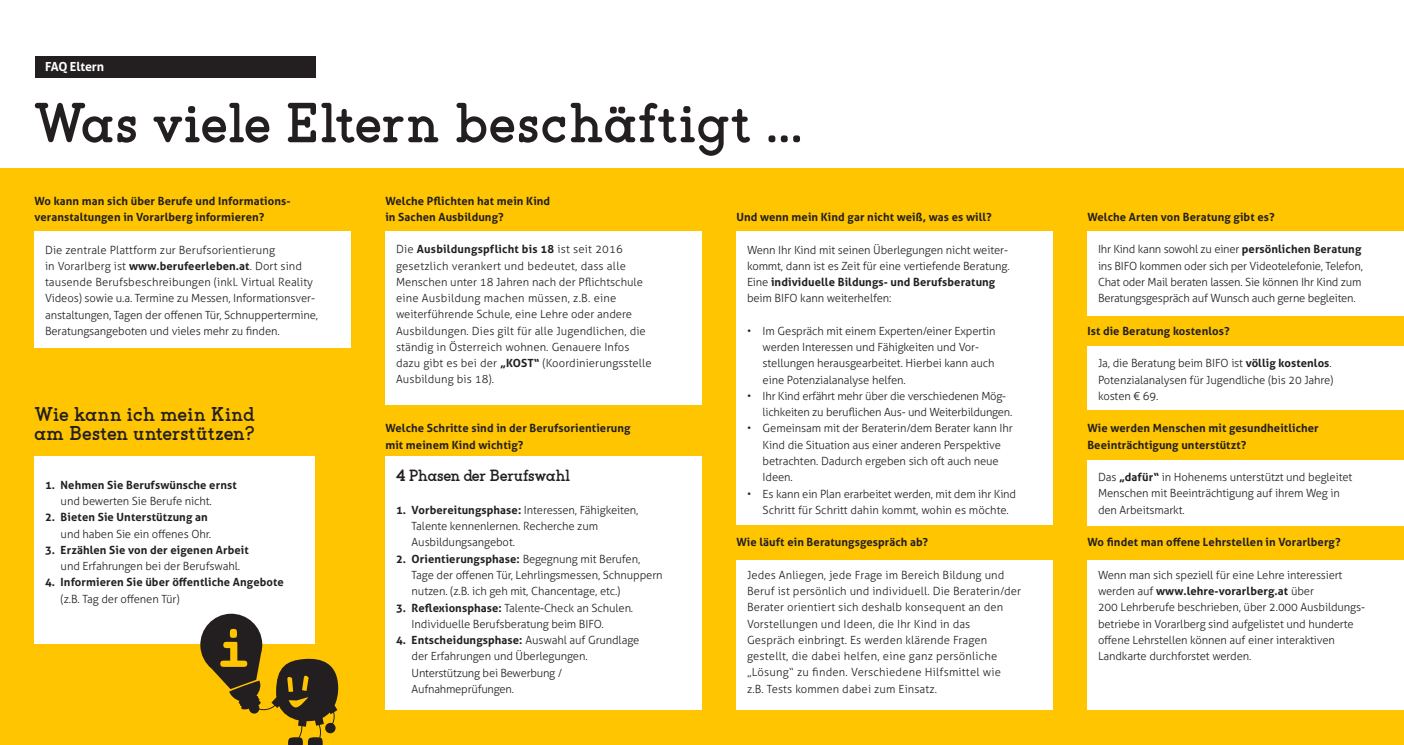
<style>
.page{position:relative;width:1404px;height:745px;background:#fff}
.page>*{position:absolute;margin:0;border:0;box-sizing:border-box;transform-origin:0 0}
.t1{font:700 56.25px "Flagship Slab";letter-spacing:.01em;color:#231f20}
.t2{font:700 20px/18.8px "Flagship Slab";letter-spacing:.01em;color:#231f20}
.t3{font:700 16.25px "Flagship Slab";letter-spacing:-.01em;color:#231f20}
.t4{font:700 12.5px "Aller";letter-spacing:-.01em;color:#fff}
.t5{font:300 11.25px/16.2px "Aller";letter-spacing:-.01em;color:#231f20}
.t6{font:300 11.25px/16.2px "Aller";letter-spacing:.01em;color:#231f20}
.t7{font:700 11.25px/16.2px "Aller";letter-spacing:.01em;color:#231f20}
.s1{font-weight:700}
</style>
<div class="page">
<div style="left:0;top:169px;width:702px;height:575px;background:#ffc500"></div>
<div style="left:702px;top:169px;width:350px;height:575px;background:#ffc500"></div>
<div style="left:1052px;top:169px;width:351px;height:575px;background:#ffc500"></div>
<div style="left:35px;top:56px;width:280px;height:21px;background:#231f20"></div>
<div style="left:34px;top:231px;width:317px;height:117px;background:#fff"></div>
<div style="left:736px;top:231px;width:316px;height:294px;background:#fff"></div>
<div style="left:1087px;top:231px;width:316px;height:84px;background:#fff"></div>
<div style="left:385px;top:231px;width:317px;height:173px;background:#fff"></div>
<div style="left:385px;top:456px;width:317px;height:253px;background:#fff"></div>
<div style="left:34px;top:456px;width:280px;height:187px;background:#fff"></div>
<div style="left:736px;top:560px;width:316px;height:149px;background:#fff"></div>
<div style="left:1087px;top:346px;width:316px;height:63px;background:#fff"></div>
<div style="left:1087px;top:459px;width:316px;height:66px;background:#fff"></div>
<div style="left:1087px;top:560px;width:316px;height:149px;background:#fff"></div>
<svg style="left:200px;top:612px;width:138px;height:132px"></svg>
<p class="t4" style="left:45px;top:59px;width:60px">FAQ Eltern</p>
<h1 class="t1" style="left:33px;top:89px;width:770px">Was viele Eltern beschäftigt ...</h1>
<p class="t7" style="left:34px;top:192px;width:258px">Wo kann man sich über Berufe und Informations&shy;veranstaltungen in Vorarlberg informieren?</p>
<p class="t5" style="left:45px;top:241px;width:274px">Die zentrale Plattform zur Berufsorientierung<br>in Vorarlberg ist <span class="s1">www.berufeerleben.at</span>. Dort sind tausende Berufsbeschreibungen (inkl. Virtual Reality Videos) sowie u.a. Termine zu Messen, Informationsver&shy;anstaltungen, Tagen der offenen Tür, Schnuppertermine, Beratungsangeboten und vieles mehr zu finden.</p>
<h2 class="t2" style="left:34px;top:404px;width:222px">Wie kann ich mein Kind am Besten unterstützen?</h2>
<p class="t7" style="left:45px;top:476px;width:193px">1. Nehmen Sie Berufswünsche ernst</p>
<p class="t5" style="left:61px;top:492px;width:153px">und bewerten Sie Berufe nicht.</p>
<p class="t7" style="left:45px;top:509px;width:164px">2. Bieten Sie Unterstützung an</p>
<p class="t5" style="left:61px;top:525px;width:152px">und haben Sie ein offenes Ohr.</p>
<p class="t7" style="left:45px;top:541px;width:205px">3. Erzählen Sie von der eigenen Arbeit</p>
<p class="t5" style="left:61px;top:557px;width:181px">und Erfahrungen bei der Berufswahl.</p>
<p class="t7" style="left:45px;top:574px;width:240px">4. Informieren Sie über öffentliche Angebote</p>
<p class="t5" style="left:61px;top:590px;width:120px">(z.B. Tag der offenen Tür)</p>
<p class="t7" style="left:385px;top:192px;width:166px">Welche Pflichten hat mein Kind in Sachen Ausbildung?</p>
<p class="t6" style="left:396px;top:241px;width:257px">Die <span class="s1">Ausbildungspflicht bis 18</span> ist seit 2016 gesetzlich verankert und bedeutet, dass alle Menschen unter 18 Jahren nach der Pflichtschule eine Ausbildung machen müssen, z.B. eine weiterführende Schule, eine Lehre oder andere Ausbildungen. Dies gilt für alle Jugendlichen, die ständig in Österreich wohnen. Genauere Infos dazu gibt es bei der <span class="s1">„KOST“</span> (Koordinierungsstelle Ausbildung bis 18).</p>
<p class="t7" style="left:385px;top:420px;width:247px">Welche Schritte sind in der Berufsorientierung mit meinem Kind wichtig?</p>
<h3 class="t3" style="left:396px;top:465px;width:176px">4 Phasen der Berufswahl</h3>
<p class="t5" style="left:411px;top:501px;width:228px;text-indent:-16px"><span class="s1">1. Vorbereitungsphase:</span> Interessen, Fähigkeiten,<br>Talente kennenlernen. Recherche zum<br>Ausbildungsangebot.</p>
<p class="t5" style="left:411px;top:550px;width:252px;text-indent:-16px"><span class="s1">2. Orientierungsphase:</span> Begegnung mit Berufen,<br>Tage der offenen Tür, Lehrlingsmessen, Schnuppern nutzen. (z.B. ich geh mit, Chancentage, etc.)</p>
<p class="t5" style="left:411px;top:599px;width:223px;text-indent:-16px"><span class="s1">3. Reflexionsphase:</span> Talente-Check an Schulen.<br>Individuelle Berufsberatung beim BIFO.</p>
<p class="t5" style="left:411px;top:631px;width:229px;text-indent:-16px"><span class="s1">4. Entscheidungsphase:</span> Auswahl auf Grundlage der Erfahrungen und Überlegungen.<br>Unterstützung bei Bewerbung / Aufnahmeprüfungen.</p>
<p class="t7" style="left:736px;top:209px;width:257px">Und wenn mein Kind gar nicht weiß, was es will?</p>
<p class="t5" style="left:747px;top:241px;width:264px">Wenn Ihr Kind mit seinen Überlegungen nicht weiter&shy;kommt, dann ist es Zeit für eine vertiefende Beratung.<br>Eine <span class="s1">individuelle Bildungs- und Berufsberatung </span>beim BIFO kann weiterhelfen:</p>
<p class="t5" style="left:762px;top:322px;width:234px;text-indent:-16px">• Im Gespräch mit einem Experten/einer Expertin werden Interessen und Fähigkeiten und Vor&shy;stellungen herausgearbeitet. Hierbei kann auch eine Potenzialanalyse helfen.</p>
<p class="t5" style="left:762px;top:387px;width:251px;text-indent:-16px">• Ihr Kind erfährt mehr über die verschiedenen Mög&shy;lichkeiten zu beruflichen Aus- und Weiterbildungen.</p>
<p class="t5" style="left:762px;top:420px;width:252px;text-indent:-16px">• Gemeinsam mit der Beraterin/dem Berater kann Ihr Kind die Situation aus einer anderen Perspektive betrachten. Dadurch ergeben sich oft auch neue Ideen.</p>
<p class="t5" style="left:762px;top:485px;width:255px;text-indent:-16px">• Es kann ein Plan erarbeitet werden, mit dem ihr Kind<br>Schritt für Schritt dahin kommt, wohin es möchte.</p>
<p class="t7" style="left:736px;top:533px;width:193px">Wie läuft ein Beratungsgespräch ab?</p>
<p class="t6" style="left:747px;top:566px;width:275px">Jedes Anliegen, jede Frage im Bereich Bildung und Beruf ist persönlich und individuell. Die Beraterin/der Berater orientiert sich deshalb konsequent an den Vorstellungen und Ideen, die Ihr Kind in das Gespräch einbringt. Es werden klärende Fragen gestellt, die dabei helfen, eine ganz persönliche „Lösung“ zu finden. Verschiedene Hilfsmittel wie<br>z.B. Tests kommen dabei zum Einsatz.</p>
<p class="t7" style="left:1087px;top:208px;width:189px">Welche Arten von Beratung gibt es?</p>
<p class="t5" style="left:1097px;top:241px;width:266px">Ihr Kind kann sowohl zu einer <span class="s1">persönlichen Beratung </span>ins BIFO kommen oder sich per Videotelefonie, Telefon, Chat oder Mail beraten lassen. Sie können Ihr Kind zum Beratungsgespräch auf Wunsch auch gerne begleiten.</p>
<p class="t7" style="left:1087px;top:322px;width:144px">Ist die Beratung kostenlos?</p>
<p class="t5" style="left:1097px;top:355px;width:237px">Ja, die Beratung beim BIFO ist <span class="s1">völlig kostenlos</span>.<br>Potenzialanalysen für Jugendliche (bis 20 Jahre) kosten € 69.</p>
<p class="t7" style="left:1087px;top:420px;width:233px">Wie werden Menschen mit gesundheitlicher<br>Beeinträchtigung unterstützt?</p>
<p class="t5" style="left:1097px;top:469px;width:256px">Das <span class="s1">„dafür“</span> in Hohenems unterstützt und begleitet<br>Menschen mit Beeinträchtigung auf ihrem Weg in den Arbeitsmarkt.</p>
<p class="t7" style="left:1087px;top:533px;width:255px">Wo findet man offene Lehrstellen in Vorarlberg?</p>
<p class="t5" style="left:1097px;top:566px;width:268px">Wenn man sich speziell für eine Lehre interessiert werden auf <span class="s1">www.lehre-vorarlberg.at</span> über<br>200 Lehrberufe beschrieben, über 2.000 Ausbildungs&shy;betriebe in Vorarlberg sind aufgelistet und hunderte offene Lehrstellen können auf einer interaktiven Landkarte durchforstet werden.</p>
</div>
